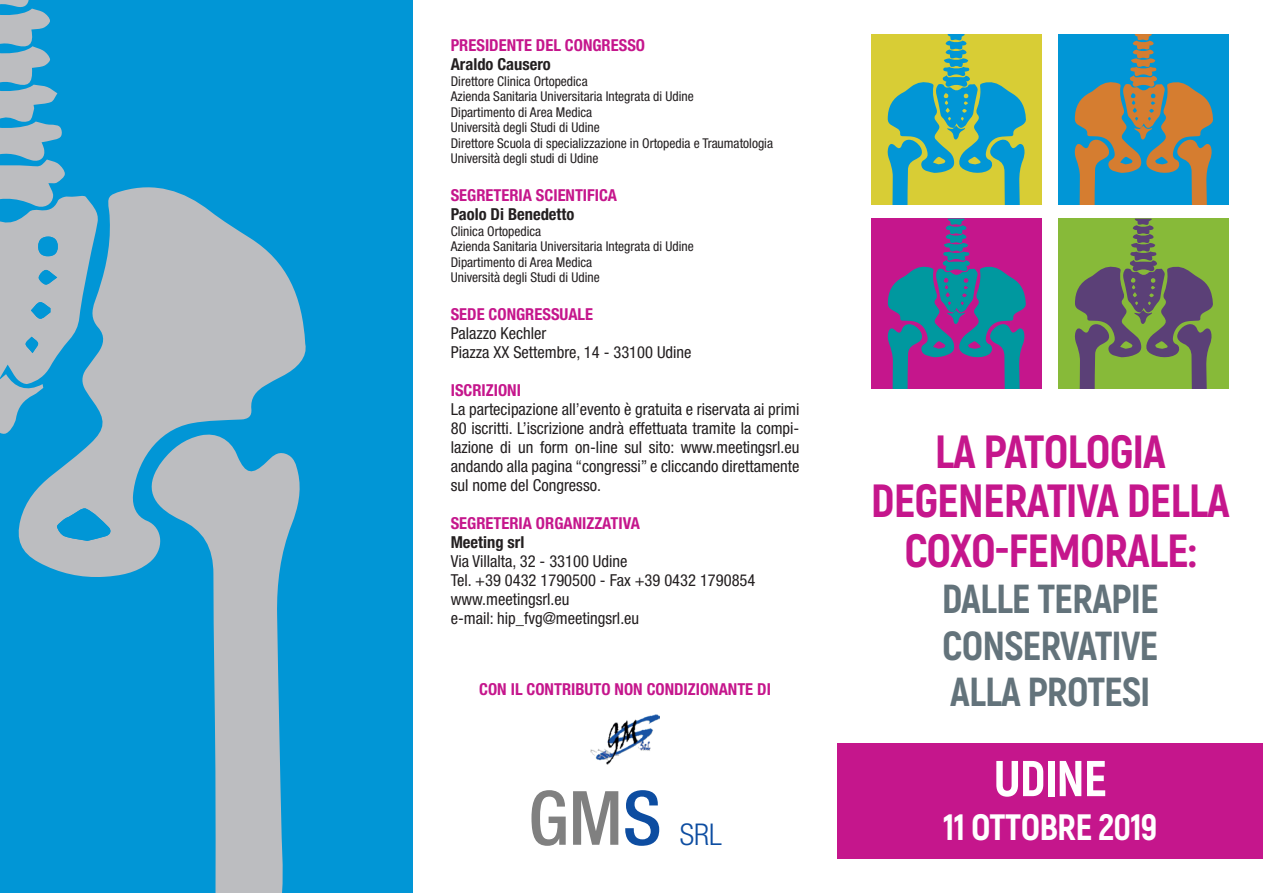
<style>
.page{position:relative;width:1263px;height:893px;background:#fff}
.page>*{position:absolute;margin:0;border:0;box-sizing:border-box;transform-origin:0 0}
.t1{font:500 condensed 75px "Helvetica Neue";color:#808080}
.t2{font:800 50.25px "Akrobat";letter-spacing:-.02em;color:#fff}
.t3{font:800 46.5px "Akrobat";letter-spacing:-.02em;color:#c5168c}
.t4{font:800 40.5px "Akrobat";letter-spacing:-.02em;color:#63737b}
.t5{font:800 36.6px "Akrobat";letter-spacing:-.02em;color:#fff}
.t6{font:300 condensed 30px "Helvetica Neue";color:#0d4da1}
.t7{font:condensed 16.5px/19px "Helvetica Neue";color:#231f20;text-align:justify}
.t8{font:700 condensed 16.5px "Helvetica Neue";color:#c5168c}
.t9{font:700 condensed 16.5px "Helvetica Neue";color:#231f20}
.t10{font:condensed 13.5px "Helvetica Neue";color:#231f20}
.s1{color:#0d4da1}
</style>
<div class="page">
<div style="left:0;top:0;width:412px;height:893px;background:#0196d6"></div>
<div style="left:872px;top:34px;width:170px;height:170px;background:#d8cd35"></div>
<svg style="left:887px;top:34px;width:139px;height:170px"></svg>
<div style="left:838px;top:744px;width:425px;height:115px;background:#c5168c"></div>
<div style="left:1059px;top:219px;width:170px;height:170px;background:#87ba39"></div>
<svg style="left:1074px;top:219px;width:139px;height:170px"></svg>
<div style="left:1059px;top:34px;width:170px;height:170px;background:#0196d6"></div>
<svg style="left:1074px;top:34px;width:139px;height:170px"></svg>
<div style="left:872px;top:219px;width:170px;height:170px;background:#c5168c"></div>
<svg style="left:887px;top:219px;width:139px;height:170px"></svg>
<svg style="left:18px;top:187px;width:288px;height:390px;fill:#bcbdc0"></svg>
<svg style="left:145px;top:432px;width:157px;height:461px"></svg>
<svg style="left:57px;top:507px;width:55px;height:34px"></svg>
<svg style="left:0;top:0;width:99px;height:435px"></svg>
<img style="left:590px;top:714px;width:70px;height:50px">
<p class="t8" style="left:451px;top:35px;width:196px">PRESIDENTE DEL CONGRESSO</p>
<p class="t9" style="left:451px;top:54px;width:102px">Araldo Causero</p>
<p class="t10" style="left:451px;top:73px;width:138px">Direttore Clinica Ortopedica</p>
<p class="t10" style="left:451px;top:89px;width:245px">Azienda Sanitaria Universitaria Integrata di Udine</p>
<p class="t10" style="left:451px;top:104px;width:143px">Dipartimento di Area Medica</p>
<p class="t10" style="left:451px;top:120px;width:150px">Università degli Studi di Udine</p>
<p class="t10" style="left:451px;top:135px;width:324px">Direttore Scuola di specializzazione in Ortopedia e Traumatologia</p>
<p class="t10" style="left:451px;top:151px;width:149px">Università degli studi di Udine</p>
<p class="t8" style="left:451px;top:185px;width:168px">SEGRETERIA SCIENTIFICA</p>
<p class="t9" style="left:451px;top:204px;width:125px">Paolo Di Benedetto</p>
<p class="t10" style="left:451px;top:223px;width:92px">Clinica Ortopedica</p>
<p class="t10" style="left:451px;top:239px;width:245px">Azienda Sanitaria Universitaria Integrata di Udine</p>
<p class="t10" style="left:451px;top:254px;width:143px">Dipartimento di Area Medica</p>
<p class="t10" style="left:451px;top:270px;width:150px">Università degli Studi di Udine</p>
<p class="t8" style="left:451px;top:305px;width:144px">SEDE CONGRESSUALE</p>
<p class="t7" style="left:451px;top:324px;width:97px">Palazzo Kechler</p>
<p class="t7" style="left:451px;top:343px;width:242px">Piazza XX Settembre, 14 - 33100 Udine</p>
<p class="t8" style="left:451px;top:380px;width:72px">ISCRIZIONI</p>
<p class="t7" style="left:451px;top:400px;width:350px">La partecipazione all’evento è gratuita e riservata ai primi 80 iscritti. L’iscrizione andrà effettuata tramite la compi&shy;lazione di un form on-line sul sito: www.meetingsrl.eu andando alla pagina “congressi” e cliccando direttamente sul nome del Congresso.</p>
<p class="t8" style="left:451px;top:513px;width:191px">SEGRETERIA ORGANIZZATIVA</p>
<p class="t9" style="left:451px;top:532px;width:75px">Meeting srl</p>
<p class="t7" style="left:451px;top:552px;width:178px">Via Villalta, 32 - 33100 Udine</p>
<p class="t7" style="left:451px;top:571px;width:306px">Tel. +39 0432 1790500 - Fax +39 0432 1790854</p>
<p class="t7" style="left:451px;top:590px;width:120px">www.meetingsrl.eu</p>
<p class="t7" style="left:451px;top:609px;width:190px">e-mail: hip_fvg@meetingsrl.eu</p>
<p class="t8" style="left:479px;top:679px;width:293px">CON IL CONTRIBUTO NON CONDIZIONANTE DI</p>
<p class="t1" style="left:528px;top:773px;width:135px">GM<span class="s1">S</span></p>
<p class="t6" style="left:680px;top:817px;width:44px">SRL</p>
<p class="t3" style="left:935px;top:422px;width:232px">LA PATOLOGIA</p>
<p class="t3" style="left:871px;top:471px;width:360px">DEGENERATIVA DELLA</p>
<p class="t3" style="left:904px;top:521px;width:293px">COXO-FEMORALE:</p>
<p class="t4" style="left:942px;top:573px;width:219px">DALLE TERAPIE</p>
<p class="t4" style="left:942px;top:620px;width:218px">CONSERVATIVE</p>
<p class="t4" style="left:950px;top:666px;width:202px">ALLA PROTESI</p>
<p class="t2" style="left:994px;top:747px;width:115px">UDINE</p>
<p class="t5" style="left:943px;top:804px;width:216px">11 OTTOBRE 2019</p>
</div>
